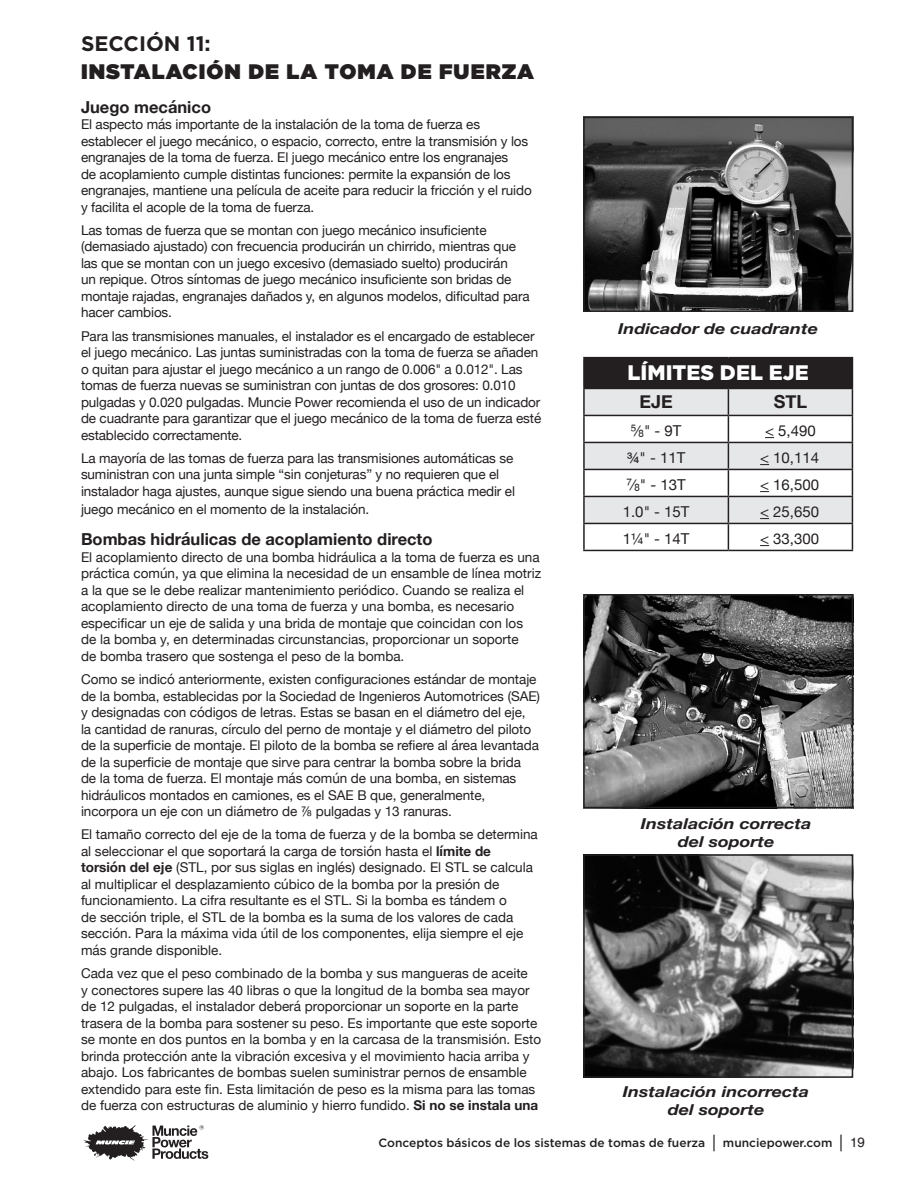
<style>
.page{position:relative;width:918px;height:1188px;background:#fff}
.page>*{position:absolute;margin:0;border:0;box-sizing:border-box;transform-origin:0 0}
.HEADS{font:900 21px "Gotham";letter-spacing:.05em;color:#231f20}
.Image_titles{font:900 21px "Gotham";color:#fff}
.HEADS-2{font:700 21px "Gotham";color:#231f20}
.Body_Bold{font:700 18px "Helvetica Neue";color:#231f20}
.HEADS-3{font:700 16.5px "Helvetica Neue";color:#231f20}
.Image_titles-2{font:italic 700 15px/18px "Helvetica Neue";color:#231f20;text-align:center;scale:1.2 1}
.t1{font:15px "Helvetica Neue";color:#231f20}
.Body{font:13.5px/16.5px "Helvetica Neue";letter-spacing:-.005em;color:#231f20}
.t2{font:500 12px "Gotham";color:#231f20}
.s1{font-weight:700}
.s2{font-family:"Helvetica";font-size:19.5px}
.s3{font-family:"Helvetica"}
.s4{font-size:18px}
.s5{font-family:"Helvetica";font-weight:400;font-size:13.5px}
</style>
<div class="page">
<svg style="left:83px;top:1125px;width:125px;height:36px"></svg>
<img style="left:586px;top:120px;width:264px;height:189px">
<div style="left:583px;top:117px;width:270px;height:195px;border:2px solid #231f20"></div>
<img style="left:586px;top:597px;width:264px;height:208px">
<div style="left:583px;top:594px;width:270px;height:214px;border:2px solid #231f20"></div>
<img style="left:586px;top:857px;width:264px;height:218px">
<div style="left:583px;top:854px;width:270px;height:224px;border:2px solid #231f20"></div>
<div style="left:584px;top:358px;width:268px;height:30px;background:#231f20"></div>
<hr style="left:583px;top:357px;width:145px;height:1px;background:#231f20">
<hr style="left:583px;top:358px;width:2px;height:30px;background:#231f20">
<hr style="left:728px;top:357px;width:125px;height:1px;background:#231f20">
<hr style="left:852px;top:358px;width:1px;height:30px;background:#231f20">
<hr style="left:583px;top:388px;width:145px;height:1px;background:#231f20">
<hr style="left:583px;top:389px;width:2px;height:26px;background:#231f20">
<hr style="left:583px;top:415px;width:145px;height:1px;background:#231f20">
<hr style="left:583px;top:416px;width:2px;height:26px;background:#231f20">
<hr style="left:583px;top:442px;width:145px;height:1px;background:#231f20">
<hr style="left:583px;top:443px;width:2px;height:26px;background:#231f20">
<hr style="left:583px;top:469px;width:145px;height:1px;background:#231f20">
<hr style="left:583px;top:470px;width:2px;height:26px;background:#231f20">
<hr style="left:583px;top:496px;width:145px;height:1px;background:#231f20">
<hr style="left:583px;top:497px;width:2px;height:26px;background:#231f20">
<hr style="left:583px;top:523px;width:145px;height:1px;background:#231f20">
<hr style="left:583px;top:524px;width:2px;height:26px;background:#231f20">
<hr style="left:583px;top:550px;width:145px;height:1px;background:#231f20">
<hr style="left:728px;top:550px;width:125px;height:1px;background:#231f20">
<svg style="left:584px;top:388px;width:269px;height:162px"></svg>
<p class="HEADS-2" style="left:81px;top:29px;width:131px">SECCIÓN 11:</p>
<p class="HEADS" style="left:81px;top:57px;width:455px">INSTALACIÓN DE LA TOMA DE FUERZA</p>
<p class="HEADS-3" style="left:81px;top:94px;width:132px">Juego mecánico</p>
<p class="Body" style="left:81px;top:117px;width:452px">El aspecto más importante de la instalación de la toma de fuerza es establecer el juego mecánico, o espacio, correcto, entre la transmisión y los engranajes de la toma de fuerza. El juego mecánico entre los engranajes<br>de acoplamiento cumple distintas funciones: permite la expansión de los engranajes, mantiene una película de aceite para reducir la fricción y el ruido y facilita el acople de la toma de fuerza.</p>
<p class="Body" style="left:81px;top:223px;width:450px">Las tomas de fuerza que se montan con juego mecánico insuficiente (demasiado ajustado) con frecuencia producirán un chirrido, mientras que las que se montan con un juego excesivo (demasiado suelto) producirán<br>un repique. Otros síntomas de juego mecánico insuficiente son bridas de montaje rajadas, engranajes dañados y, en algunos modelos, dificultad para hacer cambios.</p>
<p class="Body" style="left:81px;top:328px;width:462px">Para las transmisiones manuales, el instalador es el encargado de establecer el juego mecánico. Las juntas suministradas con la toma de fuerza se añaden o quitan para ajustar el juego mecánico a un rango de 0.006" a 0.012". Las tomas de fuerza nuevas se suministran con juntas de dos grosores: 0.010 pulgadas y 0.020 pulgadas. Muncie Power recomienda el uso de un indicador de cuadrante para garantizar que el juego mecánico de la toma de fuerza esté establecido correctamente.</p>
<p class="Body" style="left:81px;top:451px;width:436px">La mayoría de las tomas de fuerza para las transmisiones automáticas se suministran con una junta simple “sin conjeturas” y no requieren que el instalador haga ajustes, aunque sigue siendo una buena práctica medir el</p>
<p class="Body" style="left:81px;top:502px;width:290px">juego mecánico en el momento de la instalación.</p>
<p class="HEADS-3" style="left:81px;top:527px;width:353px">Bombas hidráulicas de acoplamiento directo</p>
<p class="Body" style="left:81px;top:550px;width:462px">El acoplamiento directo de una bomba hidráulica a la toma de fuerza es una práctica común, ya que elimina la necesidad de un ensamble de línea motriz a la que se le debe realizar mantenimiento periódico. Cuando se realiza el acoplamiento directo de una toma de fuerza y una bomba, es necesario especificar un eje de salida y una brida de montaje que coincidan con los de la bomba y, en determinadas circunstancias, proporcionar un soporte<br>de bomba trasero que sostenga el peso de la bomba.</p>
<p class="Body" style="left:81px;top:672px;width:461px">Como se indicó anteriormente, existen configuraciones estándar de montaje de la bomba, establecidas por la Sociedad de Ingenieros Automotrices (SAE) y designadas con códigos de letras. Estas se basan en el diámetro del eje,<br>la cantidad de ranuras, círculo del perno de montaje y el diámetro del piloto de la superficie de montaje. El piloto de la bomba se refiere al área levantada de la superficie de montaje que sirve para centrar la bomba sobre la brida<br>de la toma de fuerza. El montaje más común de una bomba, en sistemas hidráulicos montados en camiones, es el SAE B que, generalmente, incorpora un eje con un diámetro de ⅞ pulgadas y 13 ranuras.</p>
<p class="Body" style="left:81px;top:827px;width:458px">El tamaño correcto del eje de la toma de fuerza y de la bomba se determina al seleccionar el que soportará la carga de torsión hasta el <span class="s1">límite de torsión del eje</span> (STL, por sus siglas en inglés) designado. El STL se calcula al multiplicar el desplazamiento cúbico de la bomba por la presión de funcionamiento. La cifra resultante es el STL. Si la bomba es tándem o<br>de sección triple, el STL de la bomba es la suma de los valores de cada sección. Para la máxima vida útil de los componentes, elija siempre el eje más grande disponible.</p>
<p class="Body" style="left:81px;top:966px;width:462px">Cada vez que el peso combinado de la bomba y sus mangueras de aceite<br>y conectores supere las 40 libras o que la longitud de la bomba sea mayor de 12 pulgadas, el instalador deberá proporcionar un soporte en la parte trasera de la bomba para sostener su peso. Es importante que este soporte se monte en dos puntos en la bomba y en la carcasa de la transmisión. Esto brinda protección ante la vibración excesiva y el movimiento hacia arriba y abajo. Los fabricantes de bombas suelen suministrar pernos de ensamble extendido para este fin. Esta limitación de peso es la misma para las tomas de fuerza con estructuras de aluminio y hierro fundido. <span class="s1">Si no se instala una</span></p>
<p class="Image_titles-2" style="left:618px;top:320px;width:168px">Indicador de cuadrante</p>
<p class="Image_titles" style="left:628px;top:359px;width:183px">LÍMITES DEL EJE</p>
<p class="Body_Bold" style="left:640px;top:388px;width:35px">EJE</p>
<p class="Body_Bold" style="left:774px;top:388px;width:35px">STL</p>
<p class="t1" style="left:631px;top:420px;width:52px"><span class="s2">⁵</span><span class="s3">⁄</span><sup>₈</sup>" - 9T</p>
<p class="t1" style="left:765px;top:420px;width:52px">&lt; 5,490</p>
<p class="t1" style="left:627px;top:447px;width:60px"><span class="s3">¾</span>" - 11T</p>
<p class="t1" style="left:760px;top:447px;width:61px">&lt; 10,114</p>
<p class="t1" style="left:627px;top:474px;width:61px"><span class="s2">⁷</span><span class="s3">⁄</span><sup>₈</sup>" - 13T</p>
<p class="t1" style="left:760px;top:474px;width:61px">&lt; 16,500</p>
<p class="t1" style="left:623px;top:501px;width:68px">1.0" - 15T</p>
<p class="t1" style="left:760px;top:501px;width:61px">&lt; 25,650</p>
<p class="t1" style="left:623px;top:528px;width:68px">1¼" - 14T</p>
<p class="t1" style="left:760px;top:528px;width:61px">&lt; 33,300</p>
<p class="Image_titles-2" style="left:641px;top:815px;width:144px">Instalación correcta del soporte</p>
<p class="Image_titles-2" style="left:623px;top:1083px;width:157px">Instalación incorrecta del soporte</p>
<p class="t2" style="left:378px;top:1135px;width:488px">Conceptos básicos de los sistemas de tomas de fuerza <span class="s4">|</span> munciepower.com <span class="s4">|</span> <span class="s5">19</span></p>
</div>
